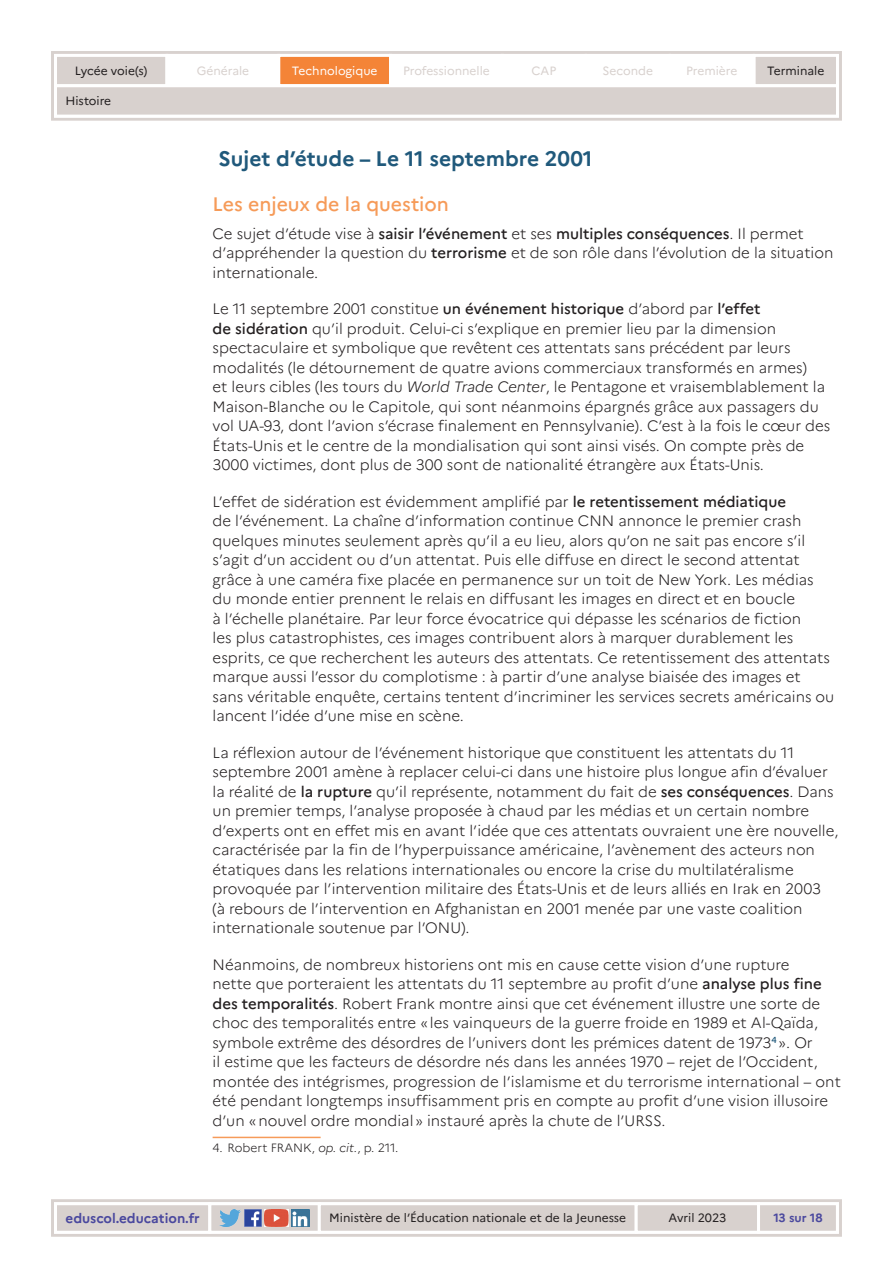
<style>
.page{position:relative;width:893px;height:1263px;background:#fff}
.page>*{position:absolute;margin:0;border:0;box-sizing:border-box;transform-origin:0 0}
.t1{font:700 21px "Marianne";color:#20597b}
.t2{font:500 19.5px "Marianne";color:#f69b59}
.t3{font:300 15px/19.5px "Marianne";color:#231f20}
.t4{font:700 13.5px "Marianne";color:#4a489e}
.t5{font:12px "Marianne";color:#231f20}
.t6{font:12px "Marianne";color:#d8d1ce}
.t7{font:300 12px "Marianne";color:#231f20}
.t8{font:12px "Marianne";color:#fff}
.t9{font:700 12px "Marianne";color:#4a489e}
.s1{font-weight:500}
.s2{font-style:italic}
</style>
<div class="page">
<div style="left:51px;top:1199px;width:791px;height:38px;border:3px solid #d8d1ce"></div>
<svg style="left:52px;top:1201px;width:788px;height:34px"></svg>
<div style="left:51px;top:51px;width:791px;height:70px;border:3px solid #d8d1ce"></div>
<svg style="left:52px;top:52px;width:788px;height:67px"></svg>
<hr style="left:213px;top:1137px;width:108px;height:1px;background:#f69b59">
<p class="t5" style="left:75px;top:63px;width:74px">Lycée voie(s)</p>
<p class="t6" style="left:197px;top:63px;width:54px">Générale</p>
<p class="t8" style="left:292px;top:63px;width:87px">Technologique</p>
<p class="t6" style="left:403px;top:63px;width:88px">Professionnelle</p>
<p class="t6" style="left:532px;top:63px;width:26px">CAP</p>
<p class="t6" style="left:603px;top:63px;width:52px">Seconde</p>
<p class="t6" style="left:686px;top:63px;width:53px">Première</p>
<p class="t5" style="left:767px;top:63px;width:59px">Terminale</p>
<p class="t5" style="left:66px;top:94px;width:47px">Histoire</p>
<h1 class="t1" style="left:219px;top:146px;width:375px">Sujet d’étude – Le 11 septembre 2001</h1>
<h2 class="t2" style="left:213px;top:192px;width:238px">Les enjeux de la question</h2>
<p class="t3" style="left:213px;top:224px;width:622px">Ce sujet d’étude vise à <span class="s1">saisir l’événement</span> et ses <span class="s1">multiples conséquences</span>. Il permet d’appréhender la question du <span class="s1">terrorisme</span> et de son rôle dans l’évolution de la situation internationale.</p>
<p class="t3" style="left:213px;top:299px;width:619px">Le 11 septembre 2001 constitue <span class="s1">un événement historique</span> d’abord par <span class="s1">l’effet<br>de sidération</span> qu’il produit. Celui-ci s’explique en premier lieu par la dimension spectaculaire et symbolique que revêtent ces attentats sans précédent par leurs modalités (le détournement de quatre avions commerciaux transformés en armes)<br>et leurs cibles (les tours du <span class="s2">World Trade Center</span>, le Pentagone et vraisemblablement la Maison-Blanche ou le Capitole, qui sont néanmoins épargnés grâce aux passagers du vol UA-93, dont l’avion s’écrase finalement en Pennsylvanie). C’est à la fois le cœur des États-Unis et le centre de la mondialisation qui sont ainsi visés. On compte près de 3000 victimes, dont plus de 300 sont de nationalité étrangère aux États-Unis.</p>
<p class="t3" style="left:213px;top:492px;width:623px">L’effet de sidération est évidemment amplifié par <span class="s1">le retentissement médiatique<br></span>de l’événement. La chaîne d’information continue CNN annonce le premier crash quelques minutes seulement après qu’il a eu lieu, alors qu’on ne sait pas encore s’il s’agit d’un accident ou d’un attentat. Puis elle diffuse en direct le second attentat grâce à une caméra fixe placée en permanence sur un toit de New York. Les médias du monde entier prennent le relais en diffusant les images en direct et en boucle<br>à l’échelle planétaire. Par leur force évocatrice qui dépasse les scénarios de fiction<br>les plus catastrophistes, ces images contribuent alors à marquer durablement les esprits, ce que recherchent les auteurs des attentats. Ce retentissement des attentats marque aussi l’essor du complotisme : à partir d’une analyse biaisée des images et sans véritable enquête, certains tentent d’incriminer les services secrets américains ou lancent l’idée d’une mise en scène.</p>
<p class="t3" style="left:213px;top:743px;width:627px">La réflexion autour de l’événement historique que constituent les attentats du 11 septembre 2001 amène à replacer celui-ci dans une histoire plus longue afin d’évaluer la réalité de <span class="s1">la rupture</span> qu’il représente, notamment du fait de <span class="s1">ses conséquences</span>. Dans un premier temps, l’analyse proposée à chaud par les médias et un certain nombre d’experts ont en effet mis en avant l’idée que ces attentats ouvraient une ère nouvelle, caractérisée par la fin de l’hyperpuissance américaine, l’avènement des acteurs non étatiques dans les relations internationales ou encore la crise du multilatéralisme provoquée par l’intervention militaire des États-Unis et de leurs alliés en Irak en 2003<br>(à rebours de l’intervention en Afghanistan en 2001 menée par une vaste coalition internationale soutenue par l’ONU).</p>
<p class="t3" style="left:213px;top:955px;width:630px">Néanmoins, de nombreux historiens ont mis en cause cette vision d’une rupture<br>nette que porteraient les attentats du 11 septembre au profit d’une <span class="s1">analyse plus fine des temporalités</span>. Robert Frank montre ainsi que cet événement illustre une sorte de choc des temporalités entre «les vainqueurs de la guerre froide en 1989 et Al-Qaïda, symbole extrême des désordres de l’univers dont les prémices datent de 1973<sup>4</sup> ». Or<br>il estime que les facteurs de désordre nés dans les années 1970 – rejet de l’Occident, montée des intégrismes, progression de l’islamisme et du terrorisme international – ont été pendant longtemps insuffisamment pris en compte au profit d’une vision illusoire d’un «nouvel ordre mondial» instauré après la chute de l’URSS.</p>
<p class="t7" style="left:213px;top:1141px;width:187px">4. Robert FRANK, <span class="s2">op. cit.</span>, p. 211.</p>
<p class="t4" style="left:66px;top:1210px;width:136px">eduscol.education.fr</p>
<p class="t5" style="left:329px;top:1211px;width:298px">Ministère de l’Éducation nationale et de la Jeunesse</p>
<p class="t5" style="left:668px;top:1211px;width:59px">Avril 2023</p>
<p class="t9" style="left:773px;top:1211px;width:51px">13 sur 18</p>
</div>
